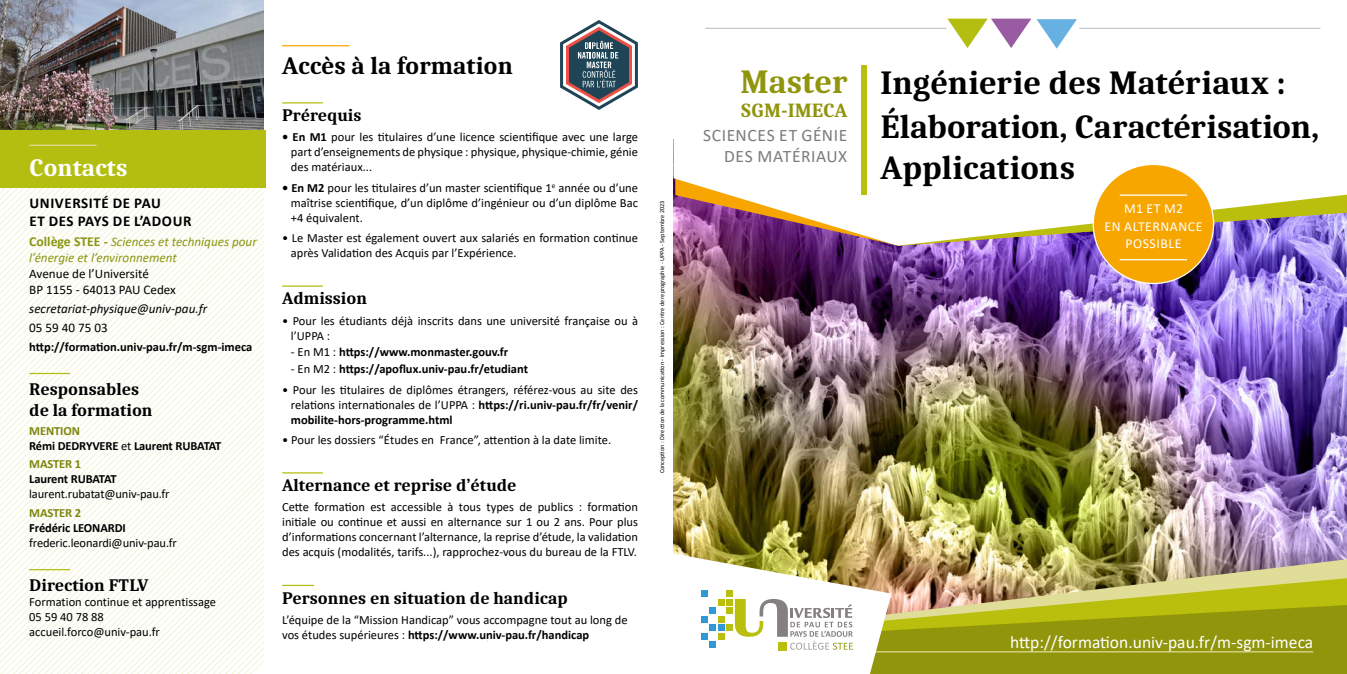
<style>
.page{position:relative;width:1347px;height:674px;background:#fff}
.page>*{position:absolute;margin:0;border:0;box-sizing:border-box;transform-origin:0 0}
.t1{font:700 33.75px/44px "Caladea";letter-spacing:-.005em;color:#000}
.t2{font:700 33.75px "Caladea";color:#90950b}
.t3{font:700 25px "Caladea";color:#000}
.t4{font:700 25px "Caladea";color:#fff}
.t5{font:700 20px "Caladea";color:#90950b}
.t6{font:700 17.5px/21px "Caladea";color:#000}
.t7{font:17.5px "Calibri";color:#fff}
.t8{font:17.5px/21px "Calibri";letter-spacing:.03em;color:#7c7b7b;text-align:right}
.t9{font:700 15px/18px "Calibri";letter-spacing:.04em;color:#000}
.t10{font:13.75px/17.5px "Calibri";letter-spacing:.04em;color:#fff;text-align:center}
.t11{font:italic 13.12px/15.8px "Calibri";color:#8a950f}
.t12{font:13.12px/15.8px "Calibri";color:#000}
.t13{font:italic 13.12px "Calibri";color:#000}
.t14{font:12.5px/15px "Calibri";color:#000;text-align:justify}
.t15{font:700 12.5px/15px "Calibri";letter-spacing:-.01em;color:#000}
.t16{font:700 12.5px "Calibri";letter-spacing:-.01em;color:#7c860d}
.t17{font:6.25px "Calibri";color:#000}
.s1{font-weight:700;font-style:normal;font-size:13.75px}
.s2{color:#7c860d}
.s3{font-weight:400}
.s4{font-weight:700}
</style>
<div class="page">
<img style="left:673px;top:245px;width:673px;height:314px">
<svg style="left:4px;top:188px;width:13px;height:485px"></svg>
<svg style="left:17px;top:188px;width:12px;height:485px"></svg>
<svg style="left:29px;top:188px;width:13px;height:485px"></svg>
<svg style="left:42px;top:188px;width:221px;height:485px"></svg>
<svg style="left:54px;top:194px;width:209px;height:479px"></svg>
<svg style="left:67px;top:206px;width:196px;height:467px"></svg>
<svg style="left:79px;top:219px;width:184px;height:454px"></svg>
<svg style="left:92px;top:231px;width:171px;height:442px"></svg>
<svg style="left:104px;top:244px;width:159px;height:429px"></svg>
<img style="left:0;top:0;width:264px;height:131px">
<hr style="left:282px;top:45px;width:67px;height:1px;background:#f7a600">
<hr style="left:282px;top:102px;width:41px;height:1px;background:#b3be11">
<hr style="left:282px;top:285px;width:41px;height:1px;background:#b3be11">
<hr style="left:282px;top:472px;width:41px;height:1px;background:#b3be11">
<hr style="left:282px;top:584px;width:32px;height:1px;background:#b3be11">
<div style="left:0;top:131px;width:265px;height:57px;background:#b3be11"></div>
<hr style="left:29px;top:144px;width:68px;height:2px;background:#dfdd98">
<hr style="left:29px;top:372px;width:41px;height:2px;background:#b3be11">
<hr style="left:29px;top:568px;width:41px;height:2px;background:#b3be11">
<img style="left:891px;top:559px;width:455px;height:19px">
<img style="left:891px;top:578px;width:455px;height:26px">
<svg style="left:891px;top:604px;width:455px;height:69px;background:#9a9e12"></svg>
<hr style="left:870px;top:650px;width:443px;height:2px;background:#dfdd98">
<svg style="left:673px;top:18px;width:673px;height:227px"></svg>
<svg style="left:947px;top:19px;width:130px;height:30px"></svg>
<hr style="left:705px;top:28px;width:241px;height:1px;background:#c6c6c6">
<hr style="left:1079px;top:28px;width:241px;height:1px;background:#c6c6c6">
<div style="left:861px;top:65px;width:6px;height:130px;background:#babe0c"></div>
<svg style="left:673px;top:553px;width:218px;height:120px"></svg>
<svg style="left:560px;top:20px;width:78px;height:90px"></svg>
<div style="left:1093px;top:164px;width:120px;height:119px;background:#f7a600;border-radius:50%"></div>
<hr style="left:1119px;top:194px;width:68px;height:2px;background:#fff">
<hr style="left:1119px;top:259px;width:68px;height:1px;background:#fff">
<h2 class="t4" style="left:29px;top:152px;width:100px">Contacts</h2>
<p class="t9" style="left:30px;top:194px;width:163px">UNIVERSITÉ DE PAU<br>ET DES PAYS DE L’ADOUR</p>
<p class="t11" style="left:29px;top:233px;width:229px"><span class="s1">Collège STEE -</span> Sciences et techniques pour l’énergie et l’environnement</p>
<p class="t12" style="left:29px;top:265px;width:148px">Avenue de l’Université<br>BP 1155 - 64013 PAU Cedex</p>
<p class="t13" style="left:29px;top:299px;width:179px">secretariat-physique@univ-pau.fr</p>
<p class="t12" style="left:29px;top:319px;width:80px">05 59 40 75 03</p>
<p class="t15" style="left:29px;top:339px;width:225px">http://formation.univ-pau.fr/m-sgm-imeca</p>
<h3 class="t6" style="left:29px;top:378px;width:125px">Responsables de la formation</h3>
<p class="t15" style="left:29px;top:422px;width:194px"><span class="s2">MENTION<br></span>Rémi DEDRYVERE <span class="s3">et</span> Laurent RUBATAT</p>
<p class="t16" style="left:29px;top:455px;width:53px">MASTER 1</p>
<p class="t15" style="left:29px;top:471px;width:89px">Laurent RUBATAT</p>
<p class="t14" style="left:29px;top:486px;width:142px">laurent.rubatat@univ-pau.fr</p>
<p class="t16" style="left:29px;top:503px;width:53px">MASTER 2</p>
<p class="t15" style="left:29px;top:519px;width:98px">Frédéric LEONARDI</p>
<p class="t14" style="left:29px;top:534px;width:149px">frederic.leonardi@univ-pau.fr</p>
<h3 class="t6" style="left:29px;top:574px;width:121px">Direction FTLV</h3>
<p class="t14" style="left:29px;top:594px;width:188px;text-align:left">Formation continue et apprentissage<br>05 59 40 78 88 accueil.forco@univ-pau.fr</p>
<h2 class="t3" style="left:282px;top:50px;width:232px">Accès à la formation</h2>
<h3 class="t6" style="left:282px;top:104px;width:81px">Prérequis</h3>
<p class="t14" style="left:291px;top:129px;width:349px;text-indent:-9px"><span class="s4">• En M1</span> pour les titulaires d’une licence scientifique avec une large part d’enseignements de physique : physique, physique-chimie, génie des matériaux...</p>
<p class="t14" style="left:291px;top:180px;width:349px;text-indent:-9px"><span class="s4">• En M2</span> pour les titulaires d’un master scientifique 1<sup>e</sup> année ou d’une maîtrise scientifique, d’un diplôme d’ingénieur ou d’un diplôme Bac +4 équivalent.</p>
<p class="t14" style="left:291px;top:230px;width:348px;text-indent:-9px">• Le Master est également ouvert aux salariés en formation continue après Validation des Acquis par l’Expérience.</p>
<h3 class="t6" style="left:282px;top:287px;width:86px">Admission</h3>
<p class="t14" style="left:291px;top:312px;width:348px;text-indent:-9px">• Pour les étudiants déjà inscrits dans une université française ou à l’UPPA :</p>
<p class="t15" style="left:291px;top:344px;width:219px"><span class="s3">- En M1 :</span> https://www.monmaster.gouv.fr</p>
<p class="t15" style="left:291px;top:361px;width:239px"><span class="s3">- En M2 :</span> https://apoflux.univ-pau.fr/etudiant</p>
<p class="t14" style="left:291px;top:381px;width:349px;text-indent:-9px">• Pour les titulaires de diplômes étrangers, référez-vous au site des relations internationales de l’UPPA : <span class="s4">https://ri.univ-pau.fr/fr/venir/ mobilite-hors-programme.html</span></p>
<p class="t14" style="left:282px;top:431px;width:330px">• Pour les dossiers “Études en France”, attention à la date limite.</p>
<h3 class="t6" style="left:282px;top:474px;width:236px">Alternance et reprise d’étude</h3>
<p class="t14" style="left:282px;top:499px;width:357px">Cette formation est accessible à tous types de publics : formation initiale ou continue et aussi en alternance sur 1 ou 2 ans. Pour plus d’informations concernant l’alternance, la reprise d’étude, la validation des acquis (modalités, tarifs...), rapprochez-vous du bureau de la FTLV.</p>
<h3 class="t6" style="left:282px;top:586px;width:287px">Personnes en situation de handicap</h3>
<p class="t14" style="left:282px;top:611px;width:347px">L’équipe de la “Mission Handicap” vous accompagne tout au long de vos études supérieures : <span class="s4">https://www.univ-pau.fr/handicap</span></p>
<p class="t17" style="left:657px;top:473px;width:274px;rotate:-90deg">Conception : Direction de la communication - Impression : Centre de reprographie - UPPA - Septembre 2023</p>
<h1 class="t2" style="left:740px;top:61px;width:109px">Master</h1>
<h3 class="t5" style="left:741px;top:98px;width:108px">SGM-IMECA</h3>
<h3 class="t8" style="left:703px;top:124px;width:146px">SCIENCES ET GÉNIE<br>DES MATÉRIAUX</h3>
<h1 class="t1" style="left:880px;top:60px;width:440px">Ingénierie des Matériaux :<br>Élaboration, Caractérisation,</h1>
<h1 class="t1" style="left:880px;top:144px;width:196px">Applications</h1>
<p class="t10" style="left:1104px;top:199px;width:99px">M1 ET M2<br>EN ALTERNANCE<br>POSSIBLE</p>
<h3 class="t7" style="left:1010px;top:629px;width:305px">http://formation.univ-pau.fr/m-sgm-imeca</h3>
</div>
